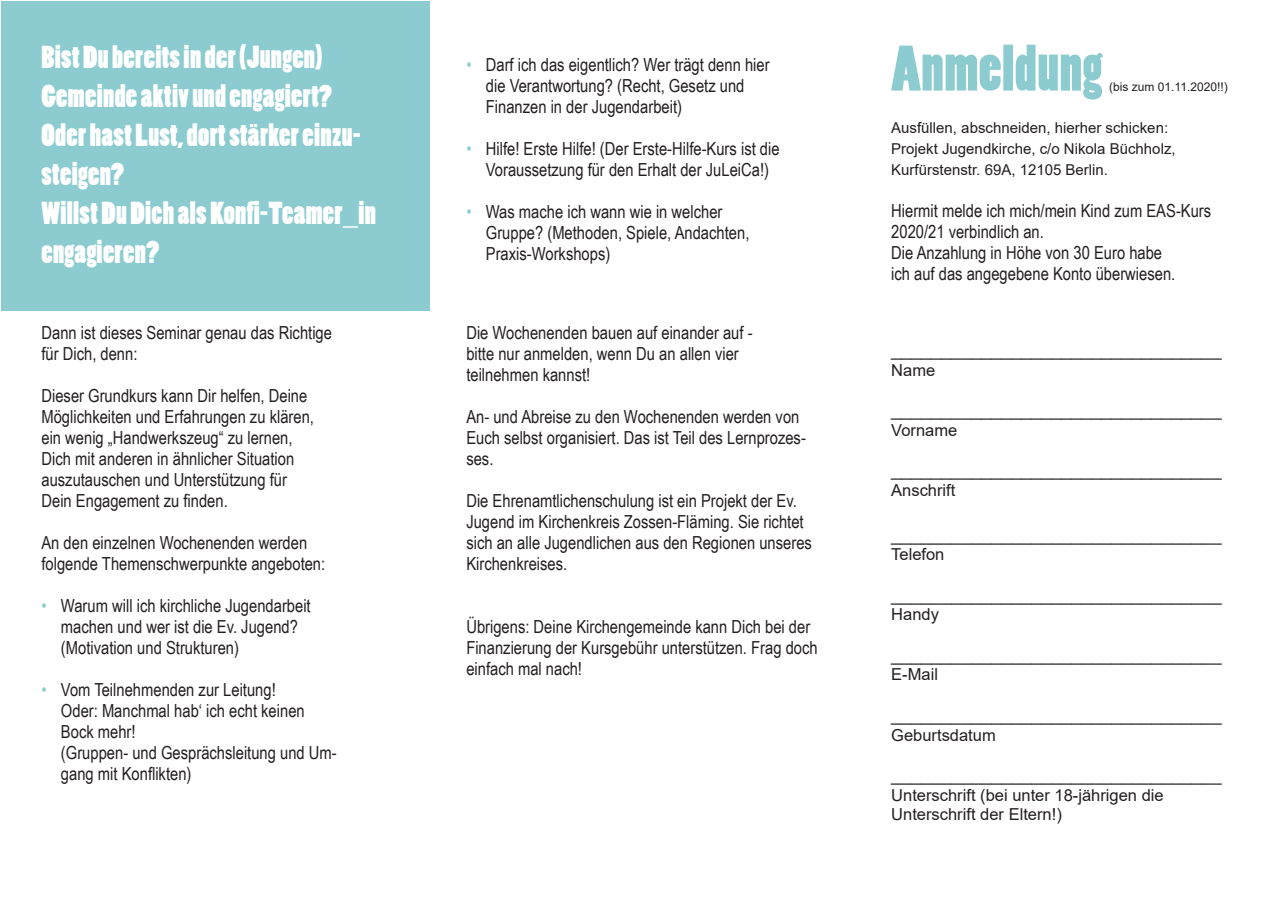
<style>
.page{position:relative;width:1272px;height:902px;background:#fff}
.page>*{position:absolute;margin:0;border:0;box-sizing:border-box;transform-origin:0 0}
.t1{font:60px "Poplar Std";letter-spacing:.01em;color:#8cccd1}
.t2{font:29.7px/39px "Poplar Std";letter-spacing:.01em;color:#fff}
.t3{font:18px/21px "Arial Narrow";color:#231f20}
.t4{font:18px "Arial";color:#231f20}
.t5{font:16.5px/19.5px "Arial";color:#231f20}
.t6{font:15px/21px "Arial";color:#231f20}
.t7{font:12px "Arial";color:#231f20}
.s1{color:#8cccd1}
</style>
<div class="page">
<div style="left:1px;top:1px;width:428px;height:309px;background:#8cccd1"></div>
<h2 class="t2" style="left:41px;top:39px;width:336px">Bist Du bereits in der (Jungen)<br>Gemeinde aktiv und engagiert?<br>Oder hast Lust, dort stärker einzu&shy;steigen?<br>Willst Du Dich als Konfi-Teamer_in engagieren?</h2>
<p class="t3" style="left:41px;top:321px;width:292px">Dann ist dieses Seminar genau das Richtige für Dich, denn:</p>
<p class="t3" style="left:41px;top:384px;width:274px">Dieser Grundkurs kann Dir helfen, Deine Möglichkeiten und Erfahrungen zu klären, ein wenig „Handwerkszeug“ zu lernen, Dich mit anderen in ähnlicher Situation auszutauschen und Unterstützung für Dein Engagement zu finden.</p>
<p class="t3" style="left:41px;top:531px;width:285px">An den einzelnen Wochenenden werden folgende Themenschwerpunkte angeboten:</p>
<p class="t3" style="left:61px;top:594px;width:251px;text-indent:-19px"><span class="s1">•</span> Warum will ich kirchliche Jugendarbeit machen und wer ist die Ev. Jugend? (Motivation und Strukturen)</p>
<p class="t3" style="left:61px;top:678px;width:277px;text-indent:-19px"><span class="s1">•</span> Vom Teilnehmenden zur Leitung!<br>Oder: Manchmal hab‘ ich echt keinen<br>Bock mehr!<br>(Gruppen- und Gesprächsleitung und Um&shy;gang mit Konflikten)</p>
<p class="t3" style="left:486px;top:54px;width:285px;text-indent:-19px"><span class="s1">•</span> Darf ich das eigentlich? Wer trägt denn hier die Verantwortung? (Recht, Gesetz und<br>Finanzen in der Jugendarbeit)</p>
<p class="t3" style="left:466px;top:138px;width:315px;text-align:center"><span class="s1">•</span> Hilfe! Erste Hilfe! (Der Erste-Hilfe-Kurs ist die<br>Voraussetzung für den Erhalt der JuLeiCa!)</p>
<p class="t3" style="left:486px;top:201px;width:265px;text-indent:-19px"><span class="s1">•</span> Was mache ich wann wie in welcher<br>Gruppe? (Methoden, Spiele, Andachten,<br>Praxis-Workshops)</p>
<p class="t3" style="left:466px;top:321px;width:288px">Die Wochenenden bauen auf einander auf - bitte nur anmelden, wenn Du an allen vier teilnehmen kannst!</p>
<p class="t3" style="left:466px;top:405px;width:341px">An- und Abreise zu den Wochenenden werden von<br>Euch selbst organisiert. Das ist Teil des Lernprozes&shy;ses.</p>
<p class="t3" style="left:466px;top:489px;width:347px">Die Ehrenamtlichenschulung ist ein Projekt der Ev.<br>Jugend im Kirchenkreis Zossen-Fläming. Sie richtet sich an alle Jugendlichen aus den Regionen unseres Kirchenkreises.</p>
<p class="t3" style="left:466px;top:615px;width:353px">Übrigens: Deine Kirchengemeinde kann Dich bei der<br>Finanzierung der Kursgebühr unterstützen. Frag doch einfach mal nach!</p>
<h1 class="t1" style="left:891px;top:35px;width:212px">Anmeldung</h1>
<p class="t7" style="left:1109px;top:78px;width:120px">(bis zum 01.11.2020!!)</p>
<p class="t6" style="left:891px;top:117px;width:286px">Ausfüllen, abschneiden, hierher schicken:<br>Projekt Jugendkirche, c/o Nikola Büchholz,<br>Kurfürstenstr. 69A, 12105 Berlin.</p>
<p class="t3" style="left:891px;top:199px;width:321px">Hiermit melde ich mich/mein Kind zum EAS-Kurs 2020/21 verbindlich an.<br>Die Anzahlung in Höhe von 30 Euro habe<br>ich auf das angegebene Konto überwiesen.</p>
<p class="t4" style="left:891px;top:337px;width:332px">_________________________________</p>
<p class="t5" style="left:891px;top:360px;width:46px">Name</p>
<p class="t4" style="left:891px;top:397px;width:332px">_________________________________</p>
<p class="t5" style="left:891px;top:420px;width:68px">Vorname</p>
<p class="t4" style="left:891px;top:457px;width:332px">_________________________________</p>
<p class="t5" style="left:891px;top:480px;width:66px">Anschrift</p>
<p class="t4" style="left:891px;top:522px;width:332px">_________________________________</p>
<p class="t5" style="left:891px;top:544px;width:55px">Telefon</p>
<p class="t4" style="left:891px;top:582px;width:332px">_________________________________</p>
<p class="t5" style="left:891px;top:604px;width:49px">Handy</p>
<p class="t4" style="left:891px;top:642px;width:332px">_________________________________</p>
<p class="t5" style="left:891px;top:664px;width:48px">E-Mail</p>
<p class="t4" style="left:891px;top:702px;width:332px">_________________________________</p>
<p class="t5" style="left:891px;top:724px;width:106px">Geburtsdatum</p>
<p class="t4" style="left:891px;top:762px;width:332px">_________________________________</p>
<p class="t5" style="left:891px;top:784px;width:274px">Unterschrift (bei unter 18-jährigen die<br>Unterschrift der Eltern!)</p>
</div>
